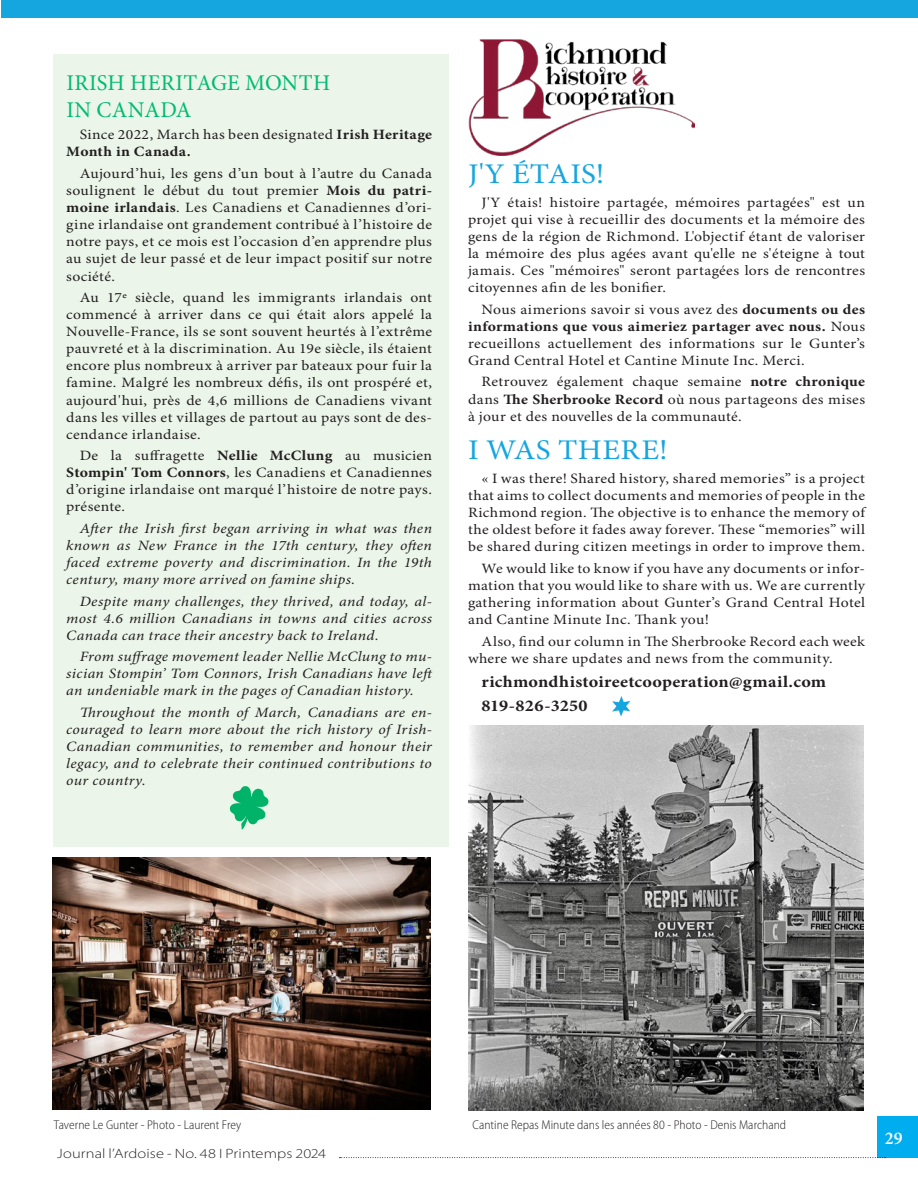
<style>
.page{position:relative;width:918px;height:1188px;background:#fff}
.page>*{position:absolute;margin:0;border:0;box-sizing:border-box;transform-origin:0 0}
.t1{font:28.5px "Minion Pro";letter-spacing:.01em;color:#16a6df;scale:1.1 1}
.t2{font:22.5px/27px "Minion Pro";letter-spacing:.01em;color:#00bb72}
.t3{font:600 18px "Minion Pro";color:#fff}
.t4{font:700 16.5px/24.2px "Minion Pro";letter-spacing:.015em;color:#231f20;scale:1.1 1}
.t5{font:14.25px/17.1px "Minion Pro";letter-spacing:.02em;color:#231f20;text-align:justify;scale:1.1 1}
.t6{font:italic 14.25px/17.1px "Minion Pro";letter-spacing:.02em;color:#231f20;text-align:justify;scale:1.1 1}
.t7{font:300 semi-expanded 13.5px "Myriad Pro";letter-spacing:.005em;color:#231f20;scale:1.1 1}
.t8{font:300 semi-condensed 12.75px "Myriad Pro";color:#231f20}
.s1{font-weight:700}
</style>
<div class="page">
<div style="left:53px;top:55px;width:396px;height:792px;background:#ebf5e9"></div>
<svg style="left:230px;top:786px;width:39px;height:43px"></svg>
<div style="left:877px;top:1117px;width:41px;height:41px;background:#00aeef"></div>
<div style="left:1px;top:0;width:917px;height:18px;background:#16a6df"></div>
<svg style="left:339px;top:1157px;width:547px;height:1px"></svg>
<img style="left:468px;top:40px;width:226px;height:115px">
<svg style="left:612px;top:696px;width:18px;height:21px"></svg>
<img style="left:53px;top:858px;width:378px;height:252px">
<img style="left:468px;top:726px;width:396px;height:385px">
<h2 class="t2" style="left:66px;top:70px;width:265px">IRISH HERITAGE MONTH<br>IN CANADA</h2>
<p class="t5" style="left:66px;top:127px;width:334px;text-indent:13px">Since 2022, March has been designated <span class="s1">Irish Heritage<br>Month in Canada.</span></p>
<p class="t5" style="left:66px;top:165px;width:334px;text-indent:14px">Aujourd’hui, les gens d’un bout à l’autre du Canada soulignent le début du tout premier <span class="s1">Mois du patri&shy;moine irlandais</span>. Les Canadiens et Canadiennes d’ori&shy;gine irlandaise ont grandement contribué à l’histoire de notre pays, et ce mois est l’occasion d’en apprendre plus au sujet de leur passé et de leur impact positif sur notre société.</p>
<p class="t5" style="left:66px;top:289px;width:334px;text-indent:13px">Au 17e siècle, quand les immigrants irlandais ont commencé à arriver dans ce qui était alors appelé la Nouvelle-France, ils se sont souvent heurtés à l’extrême pauvreté et à la discrimination. Au 19e siècle, ils étaient encore plus nombreux à arriver par bateaux pour fuir la famine. Malgré les nombreux défis, ils ont prospéré et, aujourd'hui, près de 4,6 millions de Canadiens vivant dans les villes et villages de partout au pays sont de des&shy;cendance irlandaise.</p>
<p class="t5" style="left:66px;top:448px;width:334px;text-indent:13px">De la suffragette <span class="s1">Nellie McClung</span> au musicien <span class="s1">Stompin' Tom Connors</span>, les Canadiens et Canadiennes d’origine irlandaise ont marqué l’histoire de notre pays. présente.</p>
<p class="t6" style="left:66px;top:520px;width:334px;text-indent:13px">After the Irish first began arriving in what was then known as New France in the 17th century, they often faced extreme poverty and discrimination. In the 19th century, many more arrived on famine ships.</p>
<p class="t6" style="left:66px;top:593px;width:334px;text-indent:13px">Despite many challenges, they thrived, and today, al&shy;most 4.6 million Canadians in towns and cities across Canada can trace their ancestry back to Ireland.</p>
<p class="t6" style="left:66px;top:649px;width:336px;text-align:left;text-indent:13px">From suffrage movement leader Nellie McClung to mu&shy;sician Stompin’ Tom Connors, Irish Canadians have left an undeniable mark in the pages of Canadian history.</p>
<p class="t6" style="left:66px;top:704px;width:334px;text-indent:13px">Throughout the month of March, Canadians are en&shy;couraged to learn more about the rich history of Irish-Canadian communities, to remember and honour their legacy, and to celebrate their continued contributions to our country.</p>
<h1 class="t1" style="left:468px;top:157px;width:125px">J'Y ÉTAIS!</h1>
<p class="t5" style="left:468px;top:194px;width:363px;text-indent:13px">J'Y étais! histoire partagée, mémoires partagées" est un projet qui vise à recueillir des documents et la mémoire des gens de la région de Richmond. L'objectif étant de valoriser la mémoire des plus agées avant qu'elle ne s'éteigne à tout jamais. Ces "mémoires" seront partagées lors de rencontres citoyennes afin de les bonifier.</p>
<p class="t5" style="left:468px;top:301px;width:363px;text-indent:13px">Nous aimerions savoir si vous avez des <span class="s1">documents ou des informations que vous aimeriez partager avec nous.</span> Nous recueillons actuellement des informations sur le Gunter’s Grand Central Hotel et Cantine Minute Inc. Merci.</p>
<p class="t5" style="left:468px;top:374px;width:362px;text-indent:13px">Retrouvez également chaque semaine <span class="s1">notre chronique </span>dans <span class="s1">The Sherbrooke Record</span> où nous partageons des mises à jour et des nouvelles de la communauté.</p>
<h1 class="t1" style="left:468px;top:433px;width:183px">I WAS THERE!</h1>
<p class="t5" style="left:468px;top:471px;width:363px;text-indent:13px">« I was there! Shared history, shared memories” is a project that aims to collect documents and memories of people in the Richmond region. The objective is to enhance the memory of the oldest before it fades away forever. These “memories” will be shared during citizen meetings in order to improve them.</p>
<p class="t5" style="left:468px;top:560px;width:363px;text-indent:14px">We would like to know if you have any documents or infor&shy;mation that you would like to share with us. We are currently gathering information about Gunter’s Grand Central Hotel and Cantine Minute Inc. Thank you!</p>
<p class="t5" style="left:468px;top:633px;width:362px;text-indent:13px">Also, find our column in The Sherbrooke Record each week where we share updates and news from the community.</p>
<p class="t4" style="left:482px;top:670px;width:315px">richmondhistoireetcooperation@gmail.com<br>819-826-3250</p>
<p class="t8" style="left:54px;top:1118px;width:189px">Taverne Le Gunter - Photo - Laurent Frey</p>
<p class="t8" style="left:472px;top:1118px;width:315px">Cantine Repas Minute dans les années 80 - Photo - Denis Marchand</p>
<p class="t7" style="left:57px;top:1146px;width:246px">Journal l’Ardoise - No. 48 I Printemps 2024</p>
<p class="t3" style="left:885px;top:1127px;width:19px">29</p>
</div>
